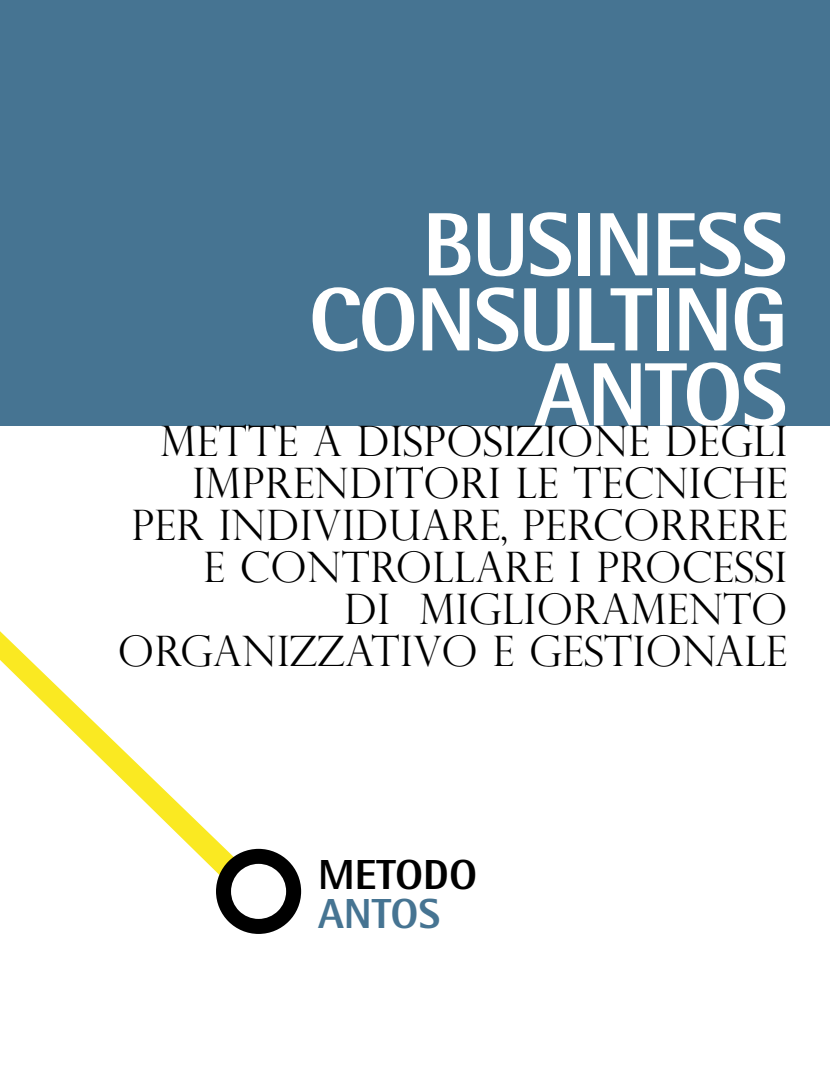
<style>
.page{position:relative;width:830px;height:1085px;background:#fff}
.page>*{position:absolute;margin:0;border:0;box-sizing:border-box;transform-origin:0 0}
.t1{font:800 90px/75px "Rotis Semi Sans";letter-spacing:-.025em;color:#fff;text-align:right}
.t2{font:300 42px/42px "Perpetua Titling";letter-spacing:.01em;color:#000;text-align:right}
.t3{font:800 42px/39px "Rotis Semi Sans";color:#000}
.s1{color:#467492}
</style>
<div class="page">
<div style="left:0;top:0;width:829px;height:425px;background:#467492"></div>
<svg style="left:0;top:425px;width:248px;height:447px"></svg>
<svg style="left:216px;top:848px;width:85px;height:85px"></svg>
<p class="t1" style="left:308px;top:216px;width:480px">BUSINESS<br>CONSULTING<br>ANTOS</p>
<p class="t2" style="left:118px;top:420px;width:670px">METTE A DISPOSIZIONE DEGLI<br>IMPRENDITORI LE TECNICHE<br>PER INDIVIDUARE, PERCORRERE<br>E CONTROLLARE I PROCESSI<br>DI MIGLIORAMENTO<br>ORGANIZZATIVO E GESTIONALe</p>
<p class="t3" style="left:318px;top:858px;width:160px">METODO<br><span class="s1">ANTOS</span></p>
</div>
